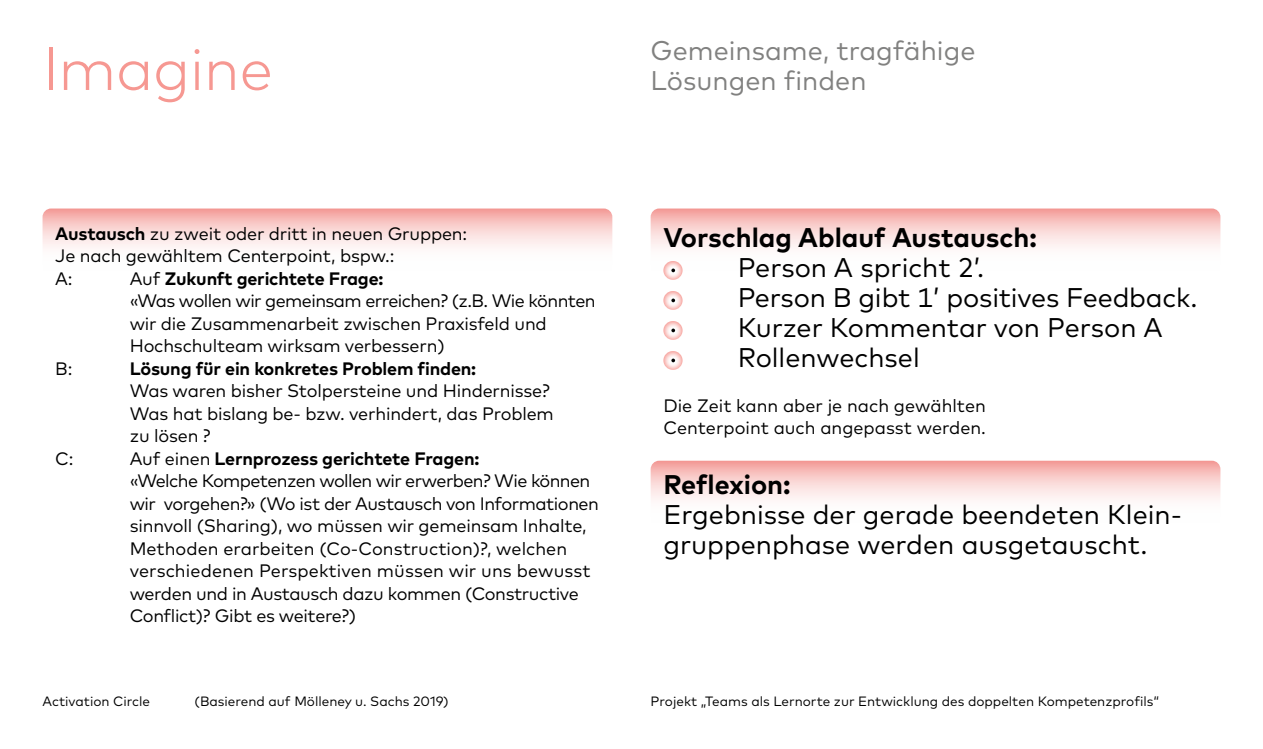
<style>
.page{position:relative;width:1263px;height:749px;background:#fff}
.page>*{position:absolute;margin:0;border:0;box-sizing:border-box;transform-origin:0 0}
.t1{font:300 60px "Mark OT";letter-spacing:-.005em;color:#f69892}
.t2{font:27px/30px "Mark";color:#000}
.t3{font:27px/30px "Mark";color:#818180}
.t4{font:700 27px "Mark OT";color:#000}
.t5{font:18px/22.5px "Mark";letter-spacing:-.01em;color:#000}
.t6{font:700 18px "Mark OT";letter-spacing:-.01em;color:#000}
.t7{font:13.5px "Mark OT";color:#000}
.s1{font-family:"Mark OT";font-weight:700}
.s2{font-family:"Mark";font-weight:400}
</style>
<div class="page">
<svg style="left:651px;top:208px;width:569px;height:76px"></svg>
<svg style="left:651px;top:460px;width:569px;height:76px"></svg>
<svg style="left:43px;top:208px;width:569px;height:76px"></svg>
<hr style="left:663px;top:269px;width:75px;height:4px;background:#fff">
<svg style="left:651px;top:248px;width:44px;height:30px"></svg>
<svg style="left:671px;top:268px;width:4px;height:4px"></svg>
<svg style="left:652px;top:278px;width:43px;height:30px"></svg>
<svg style="left:671px;top:298px;width:4px;height:4px"></svg>
<svg style="left:663px;top:308px;width:20px;height:30px"></svg>
<svg style="left:671px;top:328px;width:4px;height:4px"></svg>
<svg style="left:663px;top:338px;width:20px;height:32px"></svg>
<svg style="left:671px;top:358px;width:4px;height:4px"></svg>
<h1 class="t1" style="left:43px;top:33px;width:232px">Imagine</h1>
<h2 class="t3" style="left:651px;top:35px;width:326px">Gemeinsame, tragfähige<br>Lösungen finden</h2>
<p class="t5" style="left:55px;top:222px;width:413px"><span class="s1">Austausch</span> zu zweit oder dritt in neuen Gruppen:<br>Je nach gewähltem Centerpoint, bspw.:<br>A:</p>
<p class="t6" style="left:130px;top:267px;width:255px"><span class="s2">Auf</span> Zukunft gerichtete Frage:</p>
<p class="t5" style="left:130px;top:289px;width:467px">«Was wollen wir gemeinsam erreichen? (z.B. Wie könnten wir die Zusammenarbeit zwischen Praxisfeld und<br>Hochschulteam wirksam verbessern)</p>
<p class="t5" style="left:55px;top:357px;width:19px">B:</p>
<p class="t6" style="left:130px;top:357px;width:348px">Lösung für ein konkretes Problem finden:</p>
<p class="t5" style="left:130px;top:379px;width:426px">Was waren bisher Stolpersteine und Hindernisse?<br>Was hat bislang be- bzw. verhindert, das Problem zu lösen ?</p>
<p class="t5" style="left:55px;top:447px;width:20px">C:</p>
<p class="t6" style="left:130px;top:447px;width:351px"><span class="s2">Auf einen</span> Lernprozess gerichtete Fragen:</p>
<p class="t5" style="left:130px;top:469px;width:471px">«Welche Kompetenzen wollen wir erwerben? Wie können wir vorgehen?» (Wo ist der Austausch von Informationen sinnvoll (Sharing), wo müssen wir gemeinsam Inhalte, Methoden erarbeiten (Co-Construction)?, welchen verschiedenen Perspektiven müssen wir uns bewusst werden und in Austausch dazu kommen (Constructive Conflict)? Gibt es weitere?)</p>
<h2 class="t4" style="left:663px;top:220px;width:375px">Vorschlag Ablauf Austausch:</h2>
<h2 class="t2" style="left:738px;top:252px;width:461px">Person A spricht 2’.<br>Person B gibt 1’ positives Feedback.<br>Kurzer Kommentar von Person A<br>Rollenwechsel</h2>
<p class="t5" style="left:663px;top:394px;width:324px">Die Zeit kann aber je nach gewählten<br>Centerpoint auch angepasst werden.</p>
<h2 class="t4" style="left:663px;top:467px;width:129px">Reflexion:</h2>
<h2 class="t2" style="left:663px;top:499px;width:520px">Ergebnisse der gerade beendeten Klein&shy;gruppenphase werden ausgetauscht.</h2>
<p class="t7" style="left:43px;top:693px;width:109px">Activation Circle</p>
<p class="t7" style="left:195px;top:693px;width:256px">(Basierend auf Mölleney u. Sachs 2019)</p>
<p class="t7" style="left:651px;top:693px;width:510px">Projekt „Teams als Lernorte zur Entwicklung des doppelten Kompetenzprofils“</p>
</div>
